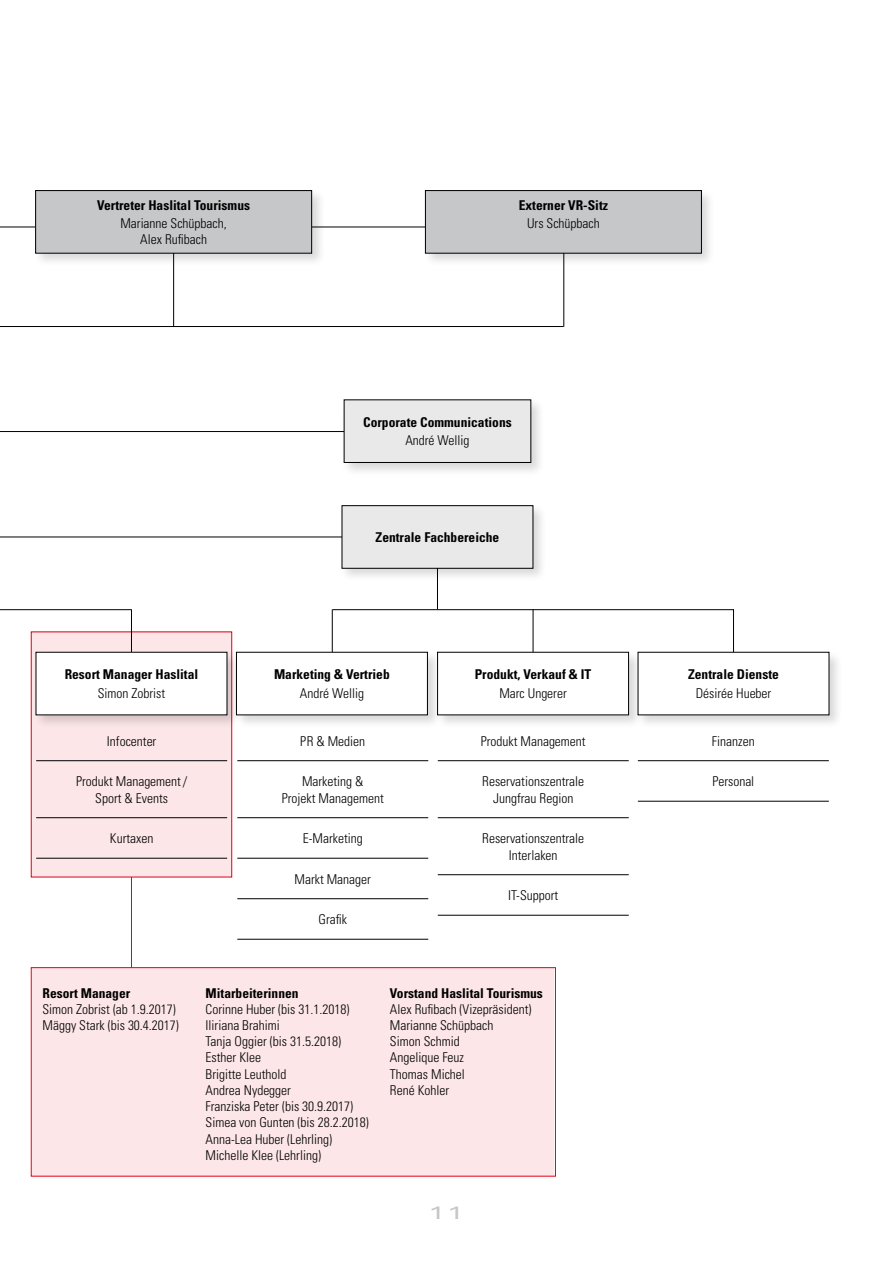
<style>
.page{position:relative;width:893px;height:1263px;background:#fff}
.page>*{position:absolute;margin:0;border:0;box-sizing:border-box;transform-origin:0 0}
.t1{font:expanded 18px "Univers LT Std";color:#c6c7c8;scale:1.4 1}
.t2{font:300 condensed 13.5px/16.2px "Univers LT Std";color:#000;text-align:center}
.t3{font:700 condensed 13.5px "Univers LT Std";color:#000}
</style>
<div class="page">
<div style="left:31px;top:632px;width:201px;height:245px;background:#fce6e8"></div>
<div style="left:31px;top:631px;width:201px;height:246px;border:1px solid #e2001a"></div>
<div style="left:32px;top:967px;width:522px;height:209px;background:#fce6e8"></div>
<div style="left:31px;top:967px;width:525px;height:209px;border:1px solid #e2001a"></div>
<hr style="left:0;top:431px;width:366px;height:1px;background:#000">
<hr style="left:0;top:537px;width:356px;height:1px;background:#000">
<hr style="left:0;top:227px;width:503px;height:1px;background:#000">
<hr style="left:0;top:326px;width:563px;height:1px;background:#000">
<hr style="left:0;top:609px;width:131px;height:1px;background:#000">
<hr style="left:333px;top:609px;width:401px;height:1px;background:#000">
<hr style="left:437px;top:519px;width:1px;height:90px;background:#000">
<hr style="left:131px;top:609px;width:1px;height:91px;background:#000">
<hr style="left:131px;top:877px;width:1px;height:91px;background:#e2001a">
<hr style="left:332px;top:609px;width:1px;height:91px;background:#000">
<hr style="left:533px;top:609px;width:1px;height:91px;background:#000">
<hr style="left:733px;top:609px;width:1px;height:91px;background:#000">
<hr style="left:173px;top:205px;width:1px;height:122px;background:#000">
<hr style="left:563px;top:205px;width:1px;height:122px;background:#000">
<div style="left:33px;top:188px;width:293px;height:80px;background:#000;opacity:.15"></div>
<div style="left:36px;top:191px;width:276px;height:62px;background:#c6c7c8"></div>
<div style="left:35px;top:190px;width:277px;height:63px;border:1px solid #000"></div>
<div style="left:423px;top:188px;width:293px;height:80px;background:#000;opacity:.15"></div>
<div style="left:425px;top:191px;width:276px;height:62px;background:#c6c7c8"></div>
<div style="left:425px;top:190px;width:277px;height:63px;border:1px solid #000"></div>
<div style="left:340px;top:503px;width:207px;height:80px;background:#000;opacity:.15"></div>
<div style="left:342px;top:506px;width:191px;height:62px;background:#e9e9ea"></div>
<div style="left:342px;top:505px;width:191px;height:63px;border:1px solid #000"></div>
<div style="left:342px;top:397px;width:203px;height:80px;background:#000;opacity:.15"></div>
<div style="left:344px;top:400px;width:187px;height:62px;background:#e9e9ea"></div>
<div style="left:344px;top:400px;width:187px;height:63px;border:1px solid #000"></div>
<hr style="left:36px;top:760px;width:191px;height:1px;background:#000">
<hr style="left:36px;top:817px;width:191px;height:1px;background:#000">
<hr style="left:36px;top:858px;width:191px;height:1px;background:#000">
<div style="left:34px;top:650px;width:207px;height:79px;background:#000;opacity:.15"></div>
<div style="left:36px;top:652px;width:191px;height:63px;background:#fff"></div>
<hr style="left:237px;top:760px;width:191px;height:1px;background:#000">
<hr style="left:237px;top:817px;width:191px;height:1px;background:#000">
<hr style="left:237px;top:858px;width:191px;height:1px;background:#000">
<hr style="left:237px;top:898px;width:191px;height:1px;background:#000">
<hr style="left:237px;top:939px;width:191px;height:1px;background:#000">
<div style="left:234px;top:650px;width:208px;height:79px;background:#000;opacity:.15"></div>
<div style="left:236px;top:652px;width:191px;height:63px;background:#fff"></div>
<hr style="left:438px;top:760px;width:191px;height:1px;background:#000">
<hr style="left:438px;top:817px;width:191px;height:1px;background:#000">
<hr style="left:438px;top:874px;width:191px;height:1px;background:#000">
<hr style="left:438px;top:915px;width:191px;height:1px;background:#000">
<div style="left:435px;top:650px;width:208px;height:79px;background:#000;opacity:.15"></div>
<div style="left:438px;top:652px;width:191px;height:63px;background:#fff"></div>
<hr style="left:638px;top:760px;width:191px;height:1px;background:#000">
<hr style="left:638px;top:801px;width:191px;height:1px;background:#000">
<div style="left:636px;top:650px;width:207px;height:79px;background:#000;opacity:.15"></div>
<div style="left:638px;top:652px;width:191px;height:63px;background:#fff"></div>
<p class="t3" style="left:97px;top:196px;width:154px">Vertreter Haslital Tourismus</p>
<p class="t2" style="left:120px;top:215px;width:108px">Marianne Schüpbach,<br>Alex Rufibach</p>
<p class="t3" style="left:519px;top:196px;width:91px">Externer VR-Sitz</p>
<p class="t2" style="left:527px;top:215px;width:74px">Urs Schüpbach</p>
<p class="t3" style="left:65px;top:666px;width:135px">Resort Manager Haslital</p>
<p class="t2" style="left:98px;top:685px;width:69px">Simon Zobrist</p>
<p class="t2" style="left:107px;top:733px;width:51px">Infocenter</p>
<p class="t2" style="left:76px;top:773px;width:113px">Produkt Management/<br>Sport &amp; Events</p>
<p class="t2" style="left:110px;top:830px;width:45px">Kurtaxen</p>
<p class="t3" style="left:363px;top:414px;width:150px">Corporate Communications</p>
<p class="t2" style="left:405px;top:432px;width:66px">André Wellig</p>
<p class="t3" style="left:376px;top:529px;width:125px">Zentrale Fachbereiche</p>
<p class="t3" style="left:274px;top:666px;width:117px">Marketing &amp; Vertrieb</p>
<p class="t2" style="left:300px;top:685px;width:66px">André Wellig</p>
<p class="t2" style="left:300px;top:733px;width:67px">PR &amp; Medien</p>
<p class="t2" style="left:282px;top:773px;width:103px">Marketing &amp;<br>Projekt Management</p>
<p class="t2" style="left:303px;top:830px;width:61px">E-Marketing</p>
<p class="t2" style="left:295px;top:871px;width:78px">Markt Manager</p>
<p class="t2" style="left:319px;top:911px;width:30px">Grafik</p>
<p class="t3" style="left:475px;top:666px;width:118px">Produkt, Verkauf &amp; IT</p>
<p class="t2" style="left:499px;top:685px;width:69px">Marc Ungerer</p>
<p class="t2" style="left:481px;top:733px;width:106px">Produkt Management</p>
<p class="t2" style="left:482px;top:773px;width:103px">Reservationszentrale<br>Jungfrau Region</p>
<p class="t2" style="left:482px;top:830px;width:103px">Reservationszentrale<br>Interlaken</p>
<p class="t2" style="left:508px;top:887px;width:51px">IT-Support</p>
<p class="t3" style="left:43px;top:984px;width:89px">Resort Manager</p>
<p class="t2" style="left:43px;top:1001px;width:138px;text-align:left">Simon Zobrist (ab 1.9.2017)<br>Mäggy Stark (bis 30.4.2017)</p>
<p class="t3" style="left:206px;top:984px;width:95px">Mitarbeiterinnen</p>
<p class="t2" style="left:206px;top:1001px;width:165px;text-align:left">Corinne Huber (bis 31.1.2018)<br>Iliriana Brahimi<br>Tanja Oggier (bis 31.5.2018)<br>Esther Klee<br>Brigitte Leuthold<br>Andrea Nydegger<br>Franziska Peter (bis 30.9.2017)<br>Simea von Gunten (bis 28.2.2018)<br>Anna-Lea Huber (Lehrling)<br>Michelle Klee (Lehrling)</p>
<p class="t3" style="left:390px;top:984px;width:154px">Vorstand Haslital Tourismus</p>
<p class="t2" style="left:390px;top:1001px;width:143px;text-align:left">Alex Rufibach (Vizepräsident)<br>Marianne Schüpbach<br>Simon Schmid<br>Angelique Feuz<br>Thomas Michel<br>René Kohler</p>
<h1 class="t1" style="left:428px;top:1202px;width:28px">11</h1>
<p class="t3" style="left:688px;top:666px;width:92px">Zentrale Dienste</p>
<p class="t2" style="left:696px;top:685px;width:77px">Désirée Hueber</p>
<p class="t2" style="left:712px;top:733px;width:44px">Finanzen</p>
<p class="t2" style="left:712px;top:773px;width:43px">Personal</p>
</div>
